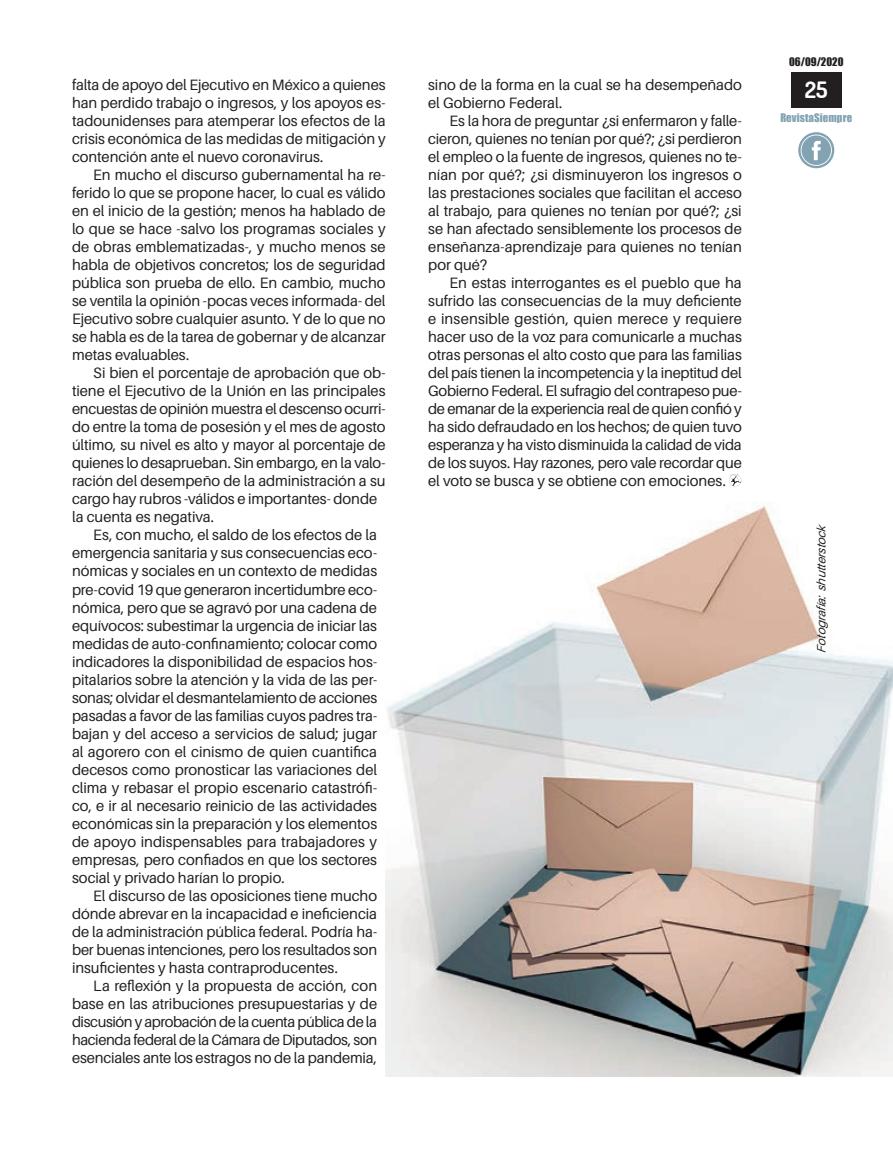
<style>
.page{position:relative;width:893px;height:1149px;background:#fff}
.page>*{position:absolute;margin:0;border:0;box-sizing:border-box;transform-origin:0 0}
.t1{font:700 22.5px "Dosis";color:#fff}
.t2{font:15px/18px "Aileron";letter-spacing:-.005em;color:#231f20;text-align:justify}
.t3{font:italic 12px "Aileron";color:#231f20}
.t4{font:10.8px "Impact";letter-spacing:.01em;color:#83a3b3}
.t5{font:10.8px "Impact";color:#231f20}
</style>
<div class="page">
<div style="left:791px;top:72px;width:51px;height:36px;background:#231f20"></div>
<div style="left:798px;top:132px;width:36px;height:36px;border:2px solid #83a3b3;border-radius:50%"></div>
<div style="left:801px;top:135px;width:30px;height:30px;background:#83a3b3;border-radius:50%"></div>
<svg style="left:812px;top:141px;width:9px;height:19px"></svg>
<svg style="left:729px;top:473px;width:12px;height:13px"></svg>
<img style="left:386px;top:502px;width:507px;height:574px">
<p class="t2" style="left:72px;top:76px;width:315px">falta de apoyo del Ejecutivo en México a quienes han perdido trabajo o ingresos, y los apoyos es&shy;tadounidenses para atemperar los efectos de la crisis económica de las medidas de mitigación y contención ante el nuevo coronavirus.</p>
<p class="t2" style="left:72px;top:166px;width:315px;text-indent:21px">En mucho el discurso gubernamental ha re&shy;ferido lo que se propone hacer, lo cual es válido en el inicio de la gestión; menos ha hablado de lo que se hace -salvo los programas sociales y de obras emblematizadas-, y mucho menos se habla de objetivos concretos; los de seguridad pública son prueba de ello. En cambio, mucho se ventila la opinión -pocas veces informada- del Ejecutivo sobre cualquier asunto. Y de lo que no se habla es de la tarea de gobernar y de alcanzar metas evaluables.</p>
<p class="t2" style="left:72px;top:364px;width:315px;text-align:left;text-indent:21px">Si bien el porcentaje de aprobación que ob&shy;tiene el Ejecutivo de la Unión en las principales encuestas de opinión muestra el descenso ocurri&shy;do entre la toma de posesión y el mes de agosto último, su nivel es alto y mayor al porcentaje de quienes lo desaprueban. Sin embargo, en la valo&shy;ración del desempeño de la administración a su cargo hay rubros -válidos e importantes- donde la cuenta es negativa.</p>
<p class="t2" style="left:72px;top:526px;width:307px;text-indent:21px">Es, con mucho, el saldo de los efectos de la emergencia sanitaria y sus consecuencias eco&shy;nómicas y sociales en un contexto de medidas pre-covid 19 que generaron incertidumbre eco&shy;nómica, pero que se agravó por una cadena de equívocos: subestimar la urgencia de iniciar las medidas de auto-confinamiento; colocar como indicadores la disponibilidad de espacios hos&shy;pitalarios sobre la atención y la vida de las per&shy;sonas; olvidar el desmantelamiento de acciones pasadas a favor de las familias cuyos padres tra&shy;bajan y del acceso a servicios de salud; jugar al agorero con el cinismo de quien cuantifica decesos como pronosticar las variaciones del clima y rebasar el propio escenario catastrófi&shy;co, e ir al necesario reinicio de las actividades económicas sin la preparación y los elementos de apoyo indispensables para trabajadores y empresas, pero confiados en que los sectores social y privado harían lo propio.</p>
<p class="t2" style="left:72px;top:886px;width:307px;text-indent:21px">El discurso de las oposiciones tiene mucho dónde abrevar en la incapacidad e ineficiencia de la administración pública federal. Podría ha&shy;ber buenas intenciones, pero los resultados son insuficientes y hasta contraproducentes.</p>
<p class="t2" style="left:72px;top:976px;width:307px;text-indent:21px">La reflexión y la propuesta de acción, con base en las atribuciones presupuestarias y de discusión y aprobación de la cuenta pública de la hacienda federal de la Cámara de Diputados, son esenciales ante los estragos no de la pandemia,</p>
<p class="t2" style="left:428px;top:76px;width:315px">sino de la forma en la cual se ha desempeñado el Gobierno Federal.</p>
<p class="t2" style="left:428px;top:112px;width:315px;text-indent:21px">Es la hora de preguntar ¿si enfermaron y falle&shy;cieron, quienes no tenían por qué?; ¿si perdieron el empleo o la fuente de ingresos, quienes no te&shy;nían por qué?; ¿si disminuyeron los ingresos o las prestaciones sociales que facilitan el acceso al trabajo, para quienes no tenían por qué?; ¿si se han afectado sensiblemente los procesos de enseñanza-aprendizaje para quienes no tenían por qué?</p>
<p class="t2" style="left:428px;top:274px;width:315px;text-indent:21px">En estas interrogantes es el pueblo que ha sufrido las consecuencias de la muy deficiente e insensible gestión, quien merece y requiere hacer uso de la voz para comunicarle a muchas otras personas el alto costo que para las familias del país tienen la incompetencia y la ineptitud del Gobierno Federal. El sufragio del contrapeso pue&shy;de emanar de la experiencia real de quien confió y ha sido defraudado en los hechos; de quien tuvo esperanza y ha visto disminuida la calidad de vida de los suyos. Hay razones, pero vale recordar que el voto se busca y se obtiene con emociones.</p>
<p class="t5" style="left:789px;top:54px;width:56px">06/09/2020</p>
<h1 class="t1" style="left:805px;top:76px;width:24px">25</h1>
<p class="t4" style="left:780px;top:109px;width:73px">RevistaSiempre</p>
<p class="t3" style="left:815px;top:652px;width:131px;rotate:-90deg">Fotografía: shutterstock</p>
</div>
